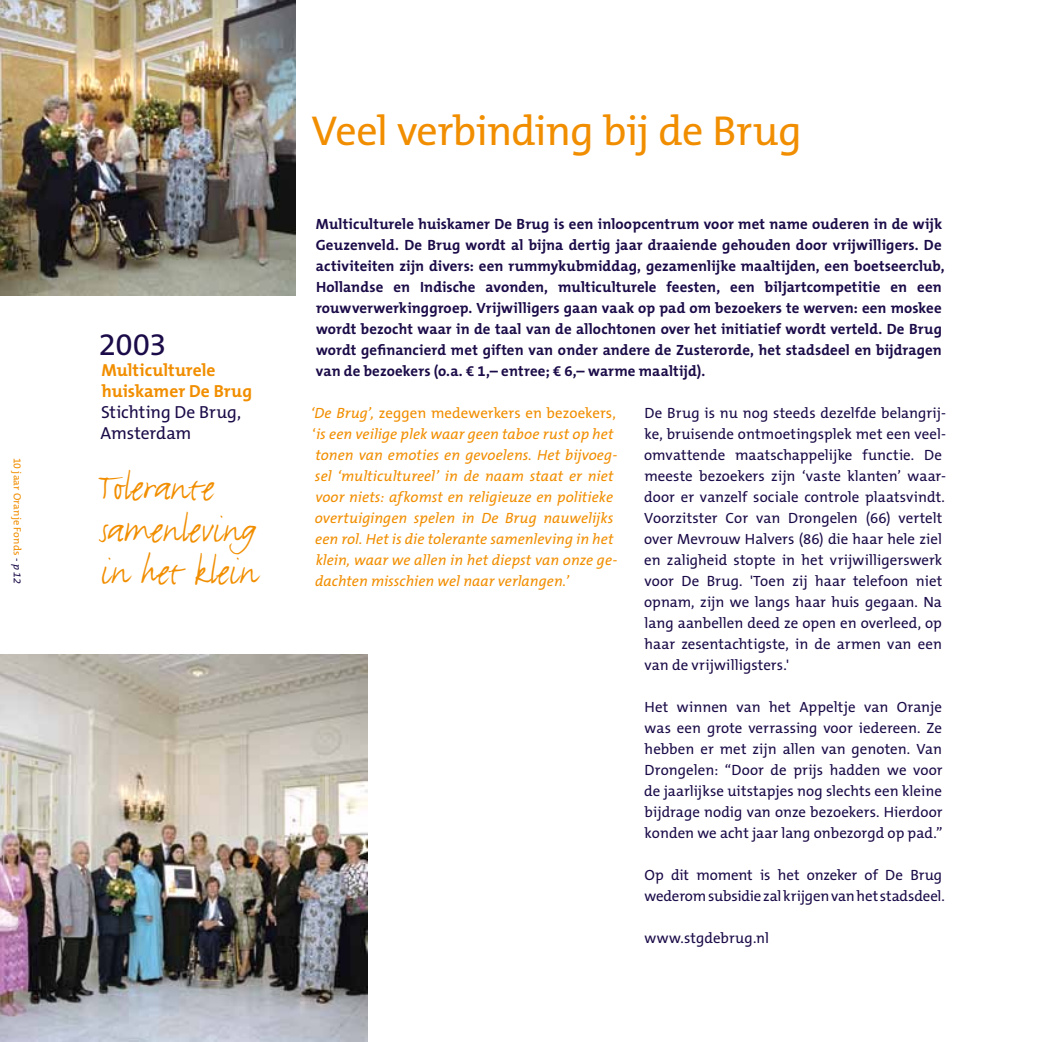
<style>
.page{position:relative;width:1042px;height:1042px;background:#fff}
.page>*{position:absolute;margin:0;border:0;box-sizing:border-box;transform-origin:0 0}
.t1{font:42px/42px "FF Justlefthand";color:#f18e00}
.t2{font:42px "The Mix B5 Plain";letter-spacing:-.015em;color:#f18e00}
.t3{font:31.5px "The Mix B5 Plain";color:#1b0b48}
.t4{font:700 17.5px/21px "The Mix B7";color:#f18e00}
.t5{font:17.5px/21px "The Mix B5 Plain";letter-spacing:-.005em;color:#1b0b48}
.t6{font:14.88px/21px "The Mix B5 Plain";letter-spacing:.005em;color:#1b0b48}
.t7{font:700 14.88px/21px "The Mix B7";letter-spacing:.01em;color:#1b0b48}
.t8{font:italic 14.88px/21px "The Mix B5 Plain";letter-spacing:.005em;color:#f18e00}
.t9{font:10.5px "The Mix B5 Plain";letter-spacing:.015em;color:#f18e00}
.s1{color:#1b0b48}
.s2{font-style:italic;color:#1b0b48}
.s3{font-style:normal}
</style>
<div class="page">
<img style="left:0;top:0;width:295px;height:296px">
<img style="left:0;top:654px;width:367px;height:388px">
<p class="t9" style="left:23px;top:457px;width:127px;rotate:90deg">10 jaar Oranje Fonds <span class="s1">-</span> <span class="s2">p 12</span></p>
<h2 class="t3" style="left:99px;top:327px;width:69px">2003</h2>
<p class="t4" style="left:101px;top:360px;width:152px">Multiculturele huiskamer De Brug</p>
<p class="t5" style="left:101px;top:402px;width:142px">Stichting De Brug,<br>Amsterdam</p>
<h1 class="t1" style="left:97px;top:468px;width:161px">Tolerante samenleving in het klein</h1>
<h1 class="t2" style="left:312px;top:108px;width:492px">Veel verbinding bij de Brug</h1>
<p class="t7" style="left:316px;top:214px;width:630px">Multiculturele huiskamer De Brug is een inloopcentrum voor met name ouderen in de wijk Geuzenveld. De Brug wordt al bijna dertig jaar draaiende gehouden door vrijwilligers. De activiteiten zijn divers: een rummykubmiddag, gezamenlijke maaltijden, een boetseerclub, Hollandse en Indische avonden, multiculturele feesten, een biljartcompetitie en een rouwverwerkinggroep. Vrijwilligers gaan vaak op pad om bezoekers te werven: een moskee wordt bezocht waar in de taal van de allochtonen over het initiatief wordt verteld. De Brug wordt gefinancierd met giften van onder andere de Zusterorde, het stadsdeel en bijdragen van de bezoekers (o.a. € 1,– entree; € 6,– warme maaltijd).</p>
<p class="t8" style="left:311px;top:403px;width:308px">‘De Brug’, <span class="s3">zeggen medewerkers en bezoekers, ‘</span>is een veilige plek waar geen taboe rust op het tonen van emoties en gevoelens. Het bijvoeg&shy;sel ‘multicultureel’ in de naam staat er niet voor niets: afkomst en religieuze en politieke overtuigingen spelen in De Brug nauwelijks een rol. Het is die tolerante samenleving in het klein, waar we allen in het diepst van onze ge&shy;dachten misschien wel naar verlangen.’</p>
<p class="t6" style="left:644px;top:403px;width:303px">De Brug is nu nog steeds dezelfde belangrij&shy;ke, bruisende ontmoetingsplek met een veel&shy;omvattende maatschappelijke functie. De meeste bezoekers zijn ‘vaste klanten’ waar&shy;door er vanzelf sociale controle plaatsvindt.<br>Voorzitster Cor van Drongelen (66) vertelt over Mevrouw Halvers (86) die haar hele ziel en zaligheid stopte in het vrijwilligerswerk voor De Brug. 'Toen zij haar telefoon niet opnam, zijn we langs haar huis gegaan. Na lang aanbellen deed ze open en overleed, op haar zesentachtigste, in de armen van een van de vrijwilligsters.'</p>
<p class="t6" style="left:644px;top:697px;width:300px;text-align:justify">Het winnen van het Appeltje van Oranje was een grote verrassing voor iedereen. Ze hebben er met zijn allen van genoten. Van Drongelen: “Door de prijs hadden we voor de jaarlijkse uitstapjes nog slechts een kleine bijdrage nodig van onze bezoekers. Hierdoor konden we acht jaar lang onbezorgd op pad.”</p>
<p class="t6" style="left:644px;top:865px;width:302px">Op dit moment is het onzeker of De Brug wederom subsidie zal krijgen van het stadsdeel.</p>
<p class="t6" style="left:644px;top:928px;width:126px">www.stgdebrug.nl</p>
</div>
